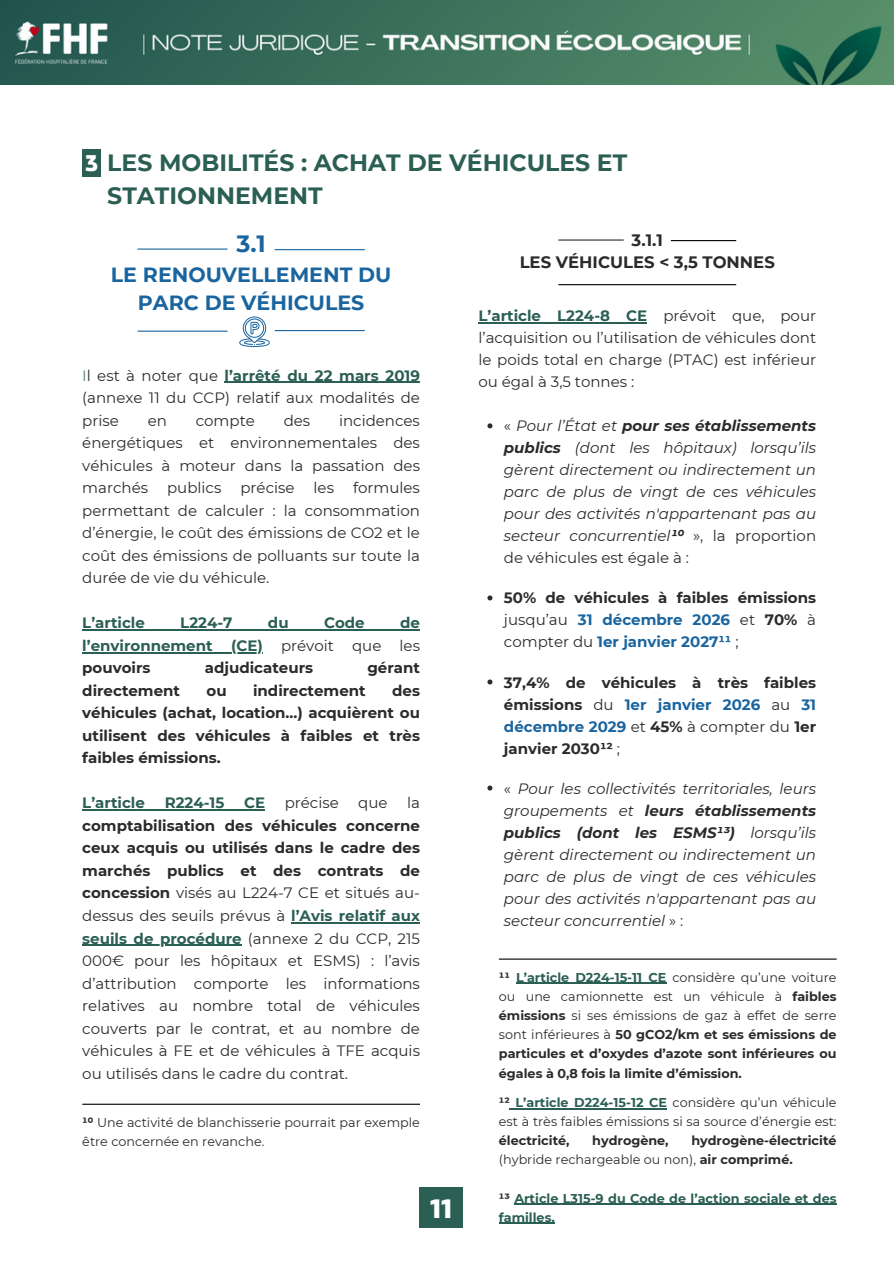
<style>
.page{position:relative;width:894px;height:1264px;background:#fff}
.page>*{position:absolute;margin:0;border:0;box-sizing:border-box;transform-origin:0 0}
.t1{font:700 27.6px "Thicker";color:#fff}
.t2{font:700 23.55px/32.7px "Montserrat";color:#2b5f53}
.t3{font:700 23.55px "Montserrat";color:#1a659f}
.t4{font:700 20.55px/28.2px "Montserrat";color:#1a659f;text-align:center}
.t5{font:700 16.5px/22.5px "Montserrat";color:#2b2b2b;text-align:center}
.t6{font:15px/22.5px "Montserrat";color:#2b2b2b;text-align:justify}
.t7{font:italic 15px/22px "Montserrat";color:#2b2b2b;text-align:justify}
.t8{font:700 15px/22.5px "Montserrat";color:#2b2b2b;text-align:justify}
.t9{font:700 15px/22.5px "Montserrat";color:#2b5f53}
.t10{font:700 15px/22px "Montserrat";color:#1a659f;text-align:justify}
.t11{font:700 12.75px/19.2px "Montserrat";color:#2b2b2b;text-align:justify}
.t12{font:12.75px/19.2px "Montserrat";color:#2b2b2b;text-align:justify}
.t13{font:700 12.75px/19.2px "Montserrat";color:#2b5f53}
.s1{font-family:"Thicker";color:#fff}
.s2{color:#528868}
.s3{font-weight:700;color:#2b5f53}
.s4{font-weight:400;color:#2b2b2b}
.s5{color:#2b2b2b}
.s6{font-weight:400}
.s7{color:#2b5f53}
.s8{font-weight:700}
.s9{font-style:normal}
.s10{color:#1a659f}
</style>
<div class="page">
<hr style="left:137px;top:248px;width:90px;height:2px;background:#1a659f">
<hr style="left:275px;top:249px;width:89px;height:1px;background:#1a659f">
<hr style="left:137px;top:330px;width:90px;height:2px;background:#1a659f">
<hr style="left:275px;top:330px;width:89px;height:1px;background:#1a659f">
<hr style="left:558px;top:239px;width:65px;height:1px;background:#2b2b2b">
<hr style="left:670px;top:240px;width:66px;height:1px;background:#000">
<hr style="left:558px;top:284px;width:178px;height:1px;background:#000">
<svg style="left:239px;top:316px;width:30px;height:31px"></svg>
<hr style="left:224px;top:382px;width:196px;height:1px;background:#2b5f53">
<hr style="left:82px;top:629px;width:338px;height:1px;background:#2b5f53">
<hr style="left:82px;top:652px;width:181px;height:1px;background:#2b5f53">
<hr style="left:82px;top:809px;width:183px;height:1px;background:#2b5f53">
<hr style="left:291px;top:922px;width:129px;height:1px;background:#2b5f53">
<hr style="left:82px;top:944px;width:159px;height:1px;background:#2b5f53">
<div style="left:419px;top:1187px;width:44px;height:40px;background:#2b5f53"></div>
<hr style="left:499px;top:958px;width:337px;height:1px;background:#000">
<hr style="left:516px;top:982px;width:150px;height:2px;background:#2b5f53">
<hr style="left:509px;top:1107px;width:158px;height:2px;background:#2b5f53">
<hr style="left:514px;top:1203px;width:322px;height:1px;background:#2b5f53">
<hr style="left:499px;top:1222px;width:55px;height:1px;background:#2b5f53">
<img style="left:0;top:1px;width:893px;height:84px">
<div style="left:83px;top:149px;width:18px;height:28px;background:#2b5f53"></div>
<hr style="left:478px;top:322px;width:169px;height:1px;background:#2b5f53">
<svg style="left:487px;top:423px;width:5px;height:5px"></svg>
<svg style="left:487px;top:595px;width:5px;height:5px"></svg>
<svg style="left:487px;top:679px;width:5px;height:5px"></svg>
<svg style="left:487px;top:785px;width:5px;height:5px"></svg>
<hr style="left:82px;top:1103px;width:338px;height:1px;background:#000">
<h4 class="t2" style="left:107px;top:146px;width:521px;text-indent:-22px"><span class="s1">3</span> LES MOBILITÉS : ACHAT DE VÉHICULES ET<br>STATIONNEMENT</h4>
<p class="t3" style="left:236px;top:229px;width:31px">3.1</p>
<p class="t4" style="left:111px;top:260px;width:282px">LE RENOUVELLEMENT DU<br>PARC DE VÉHICULES</p>
<h1 class="t6" style="left:82px;top:364px;width:339px"><span class="s2">I</span>l est à noter que <span class="s3">l’arrêté du 22 mars 2019 </span>(annexe 11 du CCP) relatif aux modalités de prise</h1>
<h1 class="t6" style="left:82px;top:409px;width:339px;text-indent:257px">incidences énergétiques et environnementales des véhicules à moteur dans la passation des marchés</h1>
<h1 class="t6" style="left:148px;top:409px;width:21px">en</h1>
<h1 class="t6" style="left:196px;top:409px;width:61px">compte</h1>
<h1 class="t6" style="left:283px;top:409px;width:28px">des</h1>
<h1 class="t6" style="left:82px;top:476px;width:339px;text-indent:271px">formules permettant de calculer : la consommation d’énergie, le coût des émissions de CO2 et le coût des émissions de polluants sur toute la durée de vie du véhicule.</h1>
<p class="t9" style="left:82px;top:611px;width:64px">L’article</p>
<p class="t9" style="left:180px;top:611px;width:54px">L224-7</p>
<p class="t9" style="left:268px;top:611px;width:22px">du</p>
<p class="t9" style="left:324px;top:611px;width:42px">Code</p>
<p class="t9" style="left:400px;top:611px;width:21px">de</p>
<h2 class="t9" style="left:82px;top:634px;width:339px">l’environnement (CE) <span class="s4">prévoit que les </span><span class="s5">pouvoirs</span></h2>
<h1 class="t6" style="left:167px;top:476px;width:56px">publics</h1>
<h1 class="t6" style="left:240px;top:476px;width:56px">précise</h1>
<h1 class="t6" style="left:313px;top:476px;width:22px">les</h1>
<h2 class="t8" style="left:205px;top:656px;width:110px">adjudicateurs</h2>
<h2 class="t8" style="left:367px;top:656px;width:54px">gérant</h2>
<h2 class="t8" style="left:82px;top:679px;width:99px">directement</h2>
<h2 class="t8" style="left:206px;top:679px;width:22px">ou</h2>
<h2 class="t8" style="left:253px;top:679px;width:114px">indirectement</h2>
<h2 class="t8" style="left:82px;top:679px;width:339px;text-indent:310px">des véhicules (achat, location...) acquièrent ou utilisent des véhicules à faibles et très faibles émissions.</h2>
<h2 class="t9" style="left:82px;top:791px;width:64px">L’article</h2>
<h2 class="t9" style="left:165px;top:791px;width:61px">R224-15</h2>
<h2 class="t9" style="left:244px;top:791px;width:23px">CE</h2>
<p class="t6" style="left:284px;top:791px;width:56px">précise</p>
<p class="t6" style="left:358px;top:791px;width:31px">que</p>
<p class="t8" style="left:82px;top:791px;width:339px;text-indent:325px"><span class="s6">la </span>comptabilisation des véhicules concerne ceux acquis ou utilisés dans le cadre des marchés publics et des contrats de concession <span class="s6">visés au L224-7 CE et situés au&shy;dessus des seuils prévus à</span> <span class="s7">l’Avis relatif aux</span></p>
<p class="t6" style="left:82px;top:926px;width:339px"><span class="s3">seuils de procédure</span> (annexe 2 du CCP, 215<br>000€ pour les hôpitaux et ESMS) : l’avis d’attribution comporte les informations relatives au nombre total de véhicules couverts par le contrat, et au nombre de véhicules à FE et de véhicules à TFE acquis ou utilisés dans le cadre du contrat.</p>
<h4 class="t12" style="left:82px;top:1112px;width:339px"><span class="s8">¹⁰</span> Une activité de blanchisserie pourrait par exemple être concernée en revanche.</h4>
<p class="t1" style="left:430px;top:1193px;width:23px">11</p>
<p class="t5" style="left:519px;top:228px;width:257px">3.1.1<br>LES VÉHICULES &lt; 3,5 TONNES</p>
<p class="t6" style="left:478px;top:305px;width:339px;line-height:22px"><span class="s3">L’article L224-8 CE</span> prévoit que, pour l’acquisition ou l’utilisation de véhicules dont le poids total en charge (PTAC) est inférieur ou égal à 3,5 tonnes :</p>
<p class="t7" style="left:504px;top:415px;width:313px"><span class="s9">«</span> Pour l’État et <span class="s8">pour ses établissements publics</span> (dont les hôpitaux) lorsqu’ils gèrent directement ou indirectement un parc de plus de vingt de ces véhicules pour des activités n'appartenant pas au secteur concurrentiel<span class="s8">¹⁰</span> <span class="s9">», la proportion de véhicules est égale à :</span></p>
<h3 class="t8" style="left:504px;top:587px;width:313px;line-height:22px;text-align:left">50% de véhicules à faibles émissions <span class="s6">jusqu’au</span> <span class="s10">31 décembre 2026</span> <span class="s6">et</span> 70% <span class="s6">à compter du</span> <span class="s10">1er janvier 2027¹¹</span> <span class="s6">;</span></h3>
<p class="t8" style="left:504px;top:671px;width:194px">37,4% de véhicules à</p>
<p class="t10" style="left:504px;top:671px;width:313px;text-indent:214px"><span class="s5">très faibles émissions</span> <span class="s4">du</span> 1er janvier 2026 <span class="s4">au</span> 31 décembre 2029 <span class="s4">et</span> <span class="s5">45%</span> <span class="s4">à compter du</span> <span class="s5">1er</span></p>
<p class="t8" style="left:504px;top:737px;width:118px">janvier 2030¹² <span class="s6">;</span></p>
<p class="t7" style="left:504px;top:777px;width:313px"><span class="s9">«</span> Pour les collectivités territoriales, leurs groupements et <span class="s8">leurs établissements publics (dont les ESMS¹³)</span> lorsqu’ils gèrent directement ou indirectement un parc de plus de vingt de ces véhicules pour des activités n'appartenant pas au secteur concurrentiel <span class="s9">» :</span></p>
<p class="t11" style="left:499px;top:967px;width:339px">¹¹ <span class="s7">L’article D224-15-11 CE</span> <span class="s6">considè re qu’une voiture ou une camionnette est un véhicule à</span> faibles émissions <span class="s6">si ses émissions de gaz à effet de serre sont infé rieures à</span> 50 gCO2/km et ses émissions de particules et d’oxydes d’azote sont inférieures ou égales à 0,8 fois la limite d’émission.</p>
<h4 class="t12" style="left:499px;top:1092px;width:339px"><span class="s8">¹²</span> <span class="s3">L’article D224-15-12 CE</span> considère qu’un véhicule est à très faibles émissions si sa source d’énergie est: <span class="s8">é lectricité,</span></h4>
<h4 class="t11" style="left:499px;top:1131px;width:334px;text-indent:192px">hydrogène-électricité <span class="s6">(hybride rechargeable ou non),</span> air comprimé.</h4>
<h4 class="t13" style="left:499px;top:1188px;width:339px"><span class="s5">¹³</span> Article L315-9 du Code de l’action sociale et des familles.</h4>
<h4 class="t11" style="left:592px;top:1131px;width:78px">hydrogè ne,</h4>
</div>
